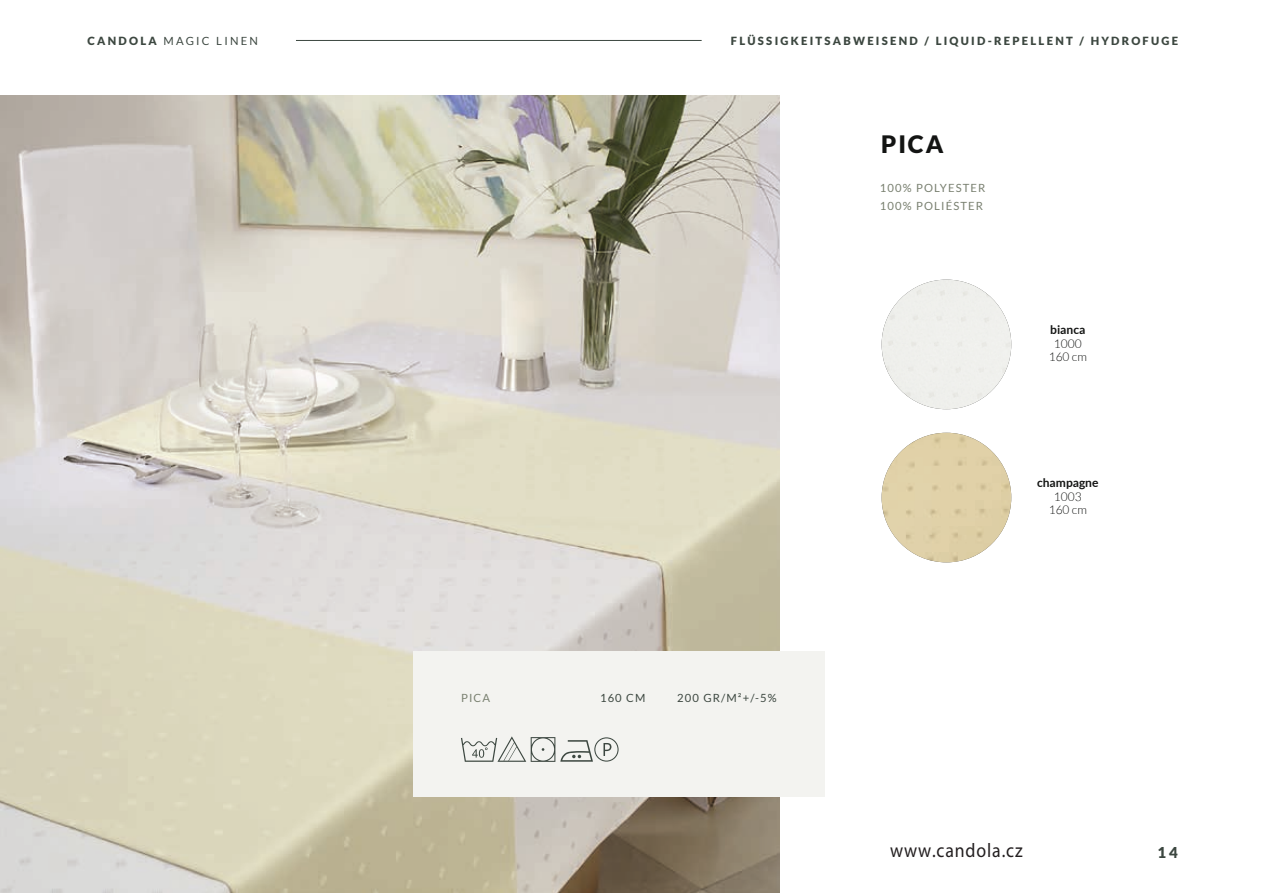
<style>
.page{position:relative;width:1263px;height:893px;background:#fff}
.page>*{position:absolute;margin:0;border:0;box-sizing:border-box;transform-origin:0 0}
.t1{font:900 24px "Lato";color:#131413}
.t2{font:19.8px "Advent Pro";letter-spacing:.05em;color:#231f20;scale:.9 1}
.t3{font:900 15px "Lato";color:#3c4740}
.t4{font:300 12px/13.5px "Lato";color:#131413;text-align:center}
.t5{font:700 12px "Lato";color:#131413}
.t6{font:900 11.25px "Lato";letter-spacing:.2em;color:#3c4740}
.t7{font:11.25px/18px "Lato";letter-spacing:.1em;color:#787f6f}
.t8{font:11.25px "Lato";letter-spacing:.18em;color:#3c4740}
.t9{font:11.25px "Lato";letter-spacing:.2em;color:#3c4740}
.s1{font-weight:900}
</style>
<div class="page">
<img style="left:0;top:96px;width:779px;height:797px">
<hr style="left:296px;top:40px;width:406px;height:1px;background:#3c4740">
<div style="left:882px;top:280px;width:129px;height:129px;background:#eff0ec;border-radius:65px"></div>
<div style="left:882px;top:433px;width:129px;height:129px;background:#e1d1a8;border-radius:65px"></div>
<div style="left:413px;top:651px;width:411px;height:146px;background:#f3f3f0"></div>
<svg style="left:461px;top:736px;width:158px;height:26px"></svg>
<p class="t9" style="left:88px;top:34px;width:172px"><span class="s1">CANDOLA</span> MAGIC LINEN</p>
<p class="t6" style="left:731px;top:34px;width:449px">FLÜSSIGKEITSABWEISEND / LIQUID-REPELLENT / HYDROFUGE</p>
<h1 class="t1" style="left:881px;top:131px;width:64px">PICA</h1>
<p class="t7" style="left:461px;top:689px;width:31px">PICA</p>
<p class="t8" style="left:600px;top:692px;width:47px">160 CM</p>
<p class="t8" style="left:677px;top:692px;width:101px">200 GR/M²+/-5%</p>
<p class="t7" style="left:880px;top:179px;width:107px">100% POLYESTER<br>100% POLIÉSTER</p>
<p class="t5" style="left:1050px;top:323px;width:37px">bianca</p>
<p class="t4" style="left:1049px;top:336px;width:40px">1000<br>160 cm</p>
<p class="t5" style="left:1037px;top:476px;width:63px">champagne</p>
<p class="t4" style="left:1049px;top:490px;width:40px">1003<br>160 cm</p>
<h2 class="t2" style="left:890px;top:838px;width:149px">www.candola.cz</h2>
<h3 class="t3" style="left:1157px;top:844px;width:22px">14</h3>
</div>
